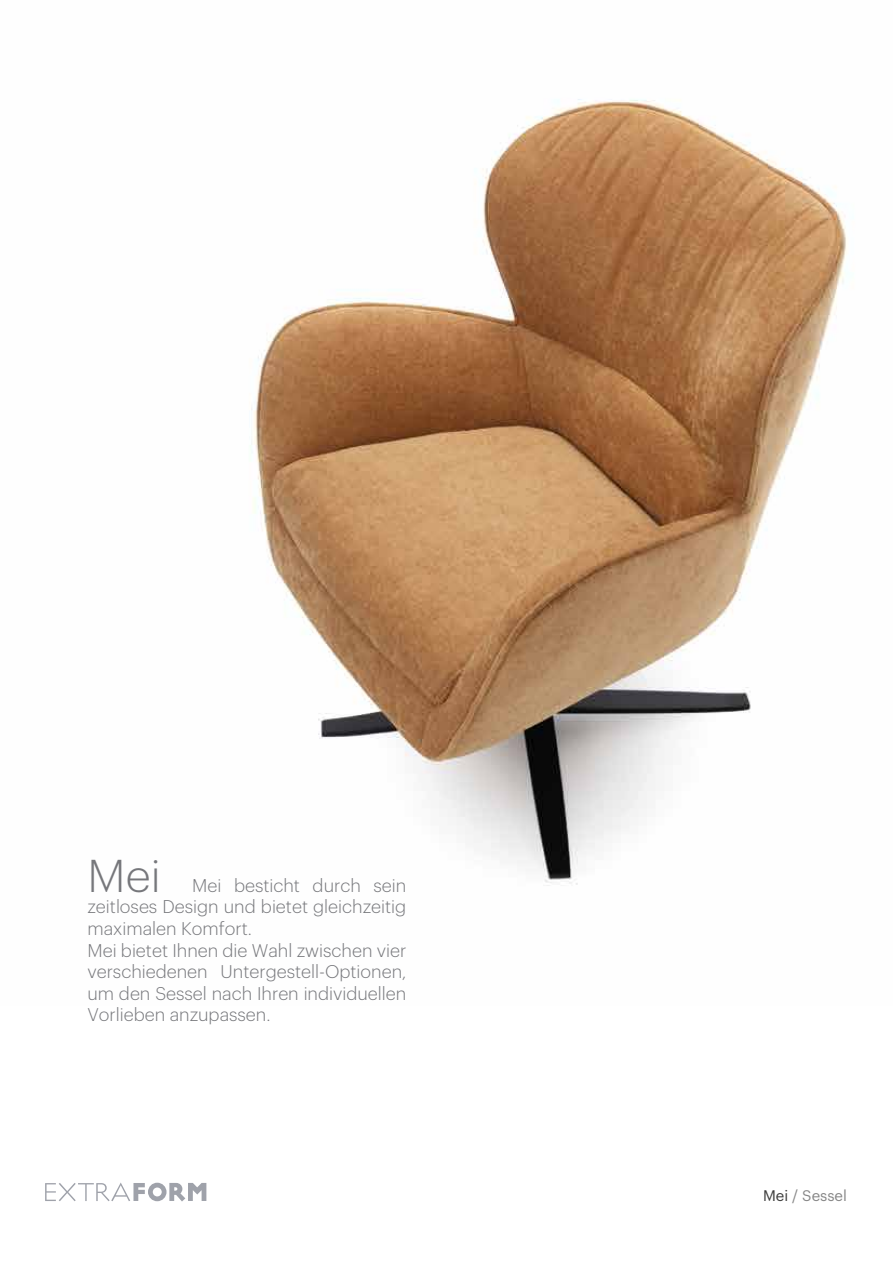
<style>
.page{position:relative;width:893px;height:1263px;background:#fff}
.page>*{position:absolute;margin:0;border:0;box-sizing:border-box;transform-origin:0 0}
.t1{font:300 45px "Graphik";color:#76777b}
.t2{font:300 18px/21.6px "Graphik";color:#76777b}
.t3{font:15px "Graphik";color:#878787}
.s1{color:#3d3d3c}
</style>
<div class="page">
<svg style="left:45px;top:1182px;width:161px;height:19px"></svg>
<img style="left:250px;top:99px;width:597px;height:787px">
<h1 class="t1" style="left:87px;top:843px;width:75px">Mei</h1>
<p class="t2" style="left:87px;top:873px;width:320px;text-indent:105px">Mei besticht durch sein zeitloses Design und bietet gleichzeitig maximalen Komfort.<br>Mei bietet Ihnen die Wahl zwischen vier verschiedenen Untergestell-Optionen, um den Sessel nach Ihren individuellen<br>Vorlieben anzupassen.</p>
<p class="t3" style="left:763px;top:1184px;width:85px"><span class="s1">Mei</span> / Sessel</p>
</div>
